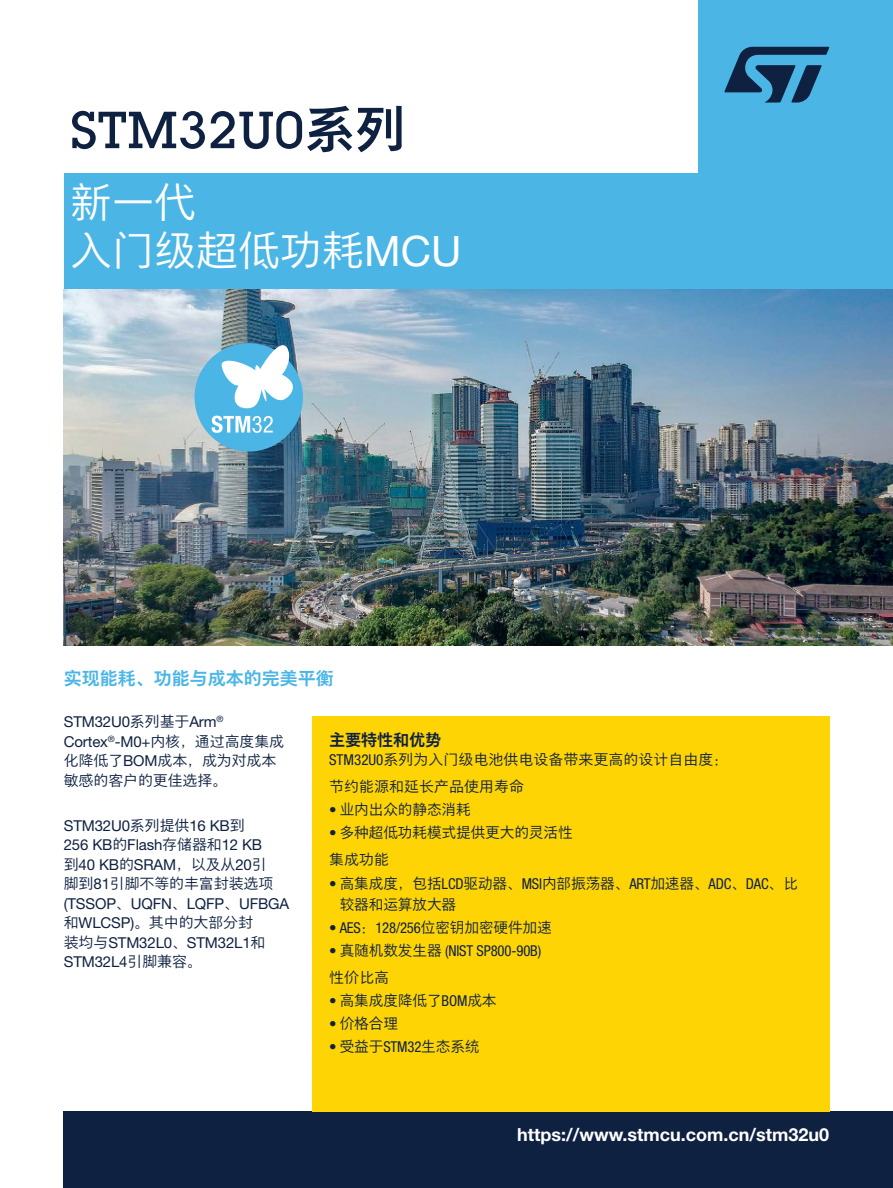
<style>
.page{position:relative;width:893px;height:1188px;background:#fff}
.page>*{position:absolute;margin:0;border:0;box-sizing:border-box;transform-origin:0 0}
.t1{font:500 51px "Lubalin Graph Std";color:#0e2141}
.t2{font:300 42px/48px "M Xiang He Hei SC Pro";color:#fff}
.t3{font:700 18px "Helvetica Neue LT Std";color:#fff}
.t4{font:700 18px "M Xiang He Hei SC Pro";color:#4bb6e6}
.t5{font:700 16.5px "M Xiang He Hei SC Pro";letter-spacing:-.01em;color:#0e2141}
.t6{font:300 15px/27.2px "M Xiang He Hei SC Pro";letter-spacing:-.01em;color:#0e2141}
.t7{font:15px/19.5px "Helvetica Neue LT Std";letter-spacing:-.01em;color:#0e2141}
.t8{font:condensed 15px "Helvetica Neue LT Std";letter-spacing:-.01em;color:#0e2141}
.s1{font-family:"M Xiang He Hei SC Pro"}
.s2{font-family:"Helvetica Neue LT Std";font-weight:400}
.s3{font-family:"M Xiang He Hei SC Pro";font-weight:300}
.s4{font-family:"Helvetica Neue LT Std";font-weight:400;font-stretch:condensed}
.s5{font-family:"M Xiang He Hei SC Pro";font-weight:300;font-stretch:normal}
</style>
<div class="page">
<div style="left:698px;top:0;width:195px;height:627px;background:#4bb6e6"></div>
<div style="left:64px;top:174px;width:829px;height:457px;background:#4bb6e6"></div>
<svg style="left:724px;top:47px;width:105px;height:56px"></svg>
<img style="left:64px;top:289px;width:829px;height:356px">
<div style="left:195px;top:343px;width:108px;height:109px;background:#4bb6e6;border-radius:50%"></div>
<svg style="left:221px;top:337px;width:76px;height:72px"></svg>
<svg style="left:212px;top:416px;width:61px;height:17px"></svg>
<div style="left:64px;top:1111px;width:829px;height:77px;background:#0e2141"></div>
<div style="left:312px;top:716px;width:517px;height:395px;background:#ffd405"></div>
<h1 class="t1" style="left:70px;top:98px;width:337px">STM32U0<span class="s1">系列</span></h1>
<h2 class="t2" style="left:70px;top:178px;width:393px">新一代<br>入门级超低功耗<span class="s2">MCU</span></h2>
<p class="t4" style="left:64px;top:667px;width:271px">实现能耗、功能与成本的完美平衡</p>
<p class="t7" style="left:64px;top:712px;width:222px">STM32U0<span class="s3">系列基于</span>Arm<sup>®<br></sup>Cortex<sup>®</sup>-M0+<span class="s3">内核，通过高度集成</span></p>
<p class="t6" style="left:64px;top:751px;width:214px;line-height:19.5px">化降低了<span class="s2">BOM</span>成本，成为对成本敏感的客户的更佳选择。</p>
<p class="t7" style="left:64px;top:815px;width:205px">STM32U0<span class="s3">系列提供</span>16 KB<span class="s3">到<br></span>256 KB<span class="s3">的</span>Flash<span class="s3">存储器和</span>12 KB<span class="s3">到</span>40 KB<span class="s3">的</span>SRAM<span class="s3">，以及从</span>20<span class="s3">引</span></p>
<p class="t6" style="left:64px;top:870px;width:211px">脚到<span class="s2">81</span>引脚不等的丰富封装选项</p>
<p class="t7" style="left:64px;top:893px;width:227px">(TSSOP<span class="s3">、</span>UQFN<span class="s3">、</span>LQFP<span class="s3">、</span>UFBGA</p>
<p class="t6" style="left:64px;top:909px;width:191px">和<span class="s2">WLCSP)</span>。其中的大部分封</p>
<p class="t7" style="left:64px;top:932px;width:203px"><span class="s3">装均与</span>STM32L0<span class="s3">、</span>STM32L1<span class="s3">和<br></span>STM32L4<span class="s3">引脚兼容。</span></p>
<p class="t5" style="left:329px;top:730px;width:114px">主要特性和优势</p>
<p class="t6" style="left:329px;top:746px;width:401px"><span class="s4">STM32U0</span>系列为入门级电池供电设备带来更高的设计自由度：节约能源和延长产品使用寿命</p>
<p class="t6" style="left:329px;top:796px;width:143px"><span class="s4">•</span> 业内出众的静态消耗</p>
<p class="t6" style="left:329px;top:819px;width:245px"><span class="s4">•</span> 多种超低功耗模式提供更大的灵活性集成功能</p>
<p class="t6" style="left:340px;top:873px;width:460px;line-height:21px;text-indent:-11px"><span class="s4">•</span> 高集成度，包括<span class="s4">LCD</span>驱动器、<span class="s4">MSI</span>内部振荡器、<span class="s4">ART</span>加速器、<span class="s4">ADC</span>、<span class="s4">DAC</span>、比较器和运算放大器</p>
<p class="t8" style="left:329px;top:919px;width:224px">• AES<span class="s5">：</span>128/256<span class="s5">位密钥加密硬件加速</span></p>
<p class="t8" style="left:329px;top:942px;width:214px">• <span class="s5">真随机数发生器</span> (NIST SP800-90B)</p>
<p class="t6" style="left:329px;top:964px;width:61px">性价比高</p>
<p class="t6" style="left:329px;top:987px;width:169px"><span class="s4">•</span> 高集成度降低了<span class="s4">BOM</span>成本</p>
<p class="t6" style="left:329px;top:1010px;width:70px"><span class="s4">•</span> 价格合理</p>
<p class="t6" style="left:329px;top:1033px;width:152px"><span class="s4">•</span> 受益于<span class="s4">STM32</span>生态系统</p>
<p class="t3" style="left:517px;top:1124px;width:313px">https://www.stmcu.com.cn/stm32u0</p>
</div>
